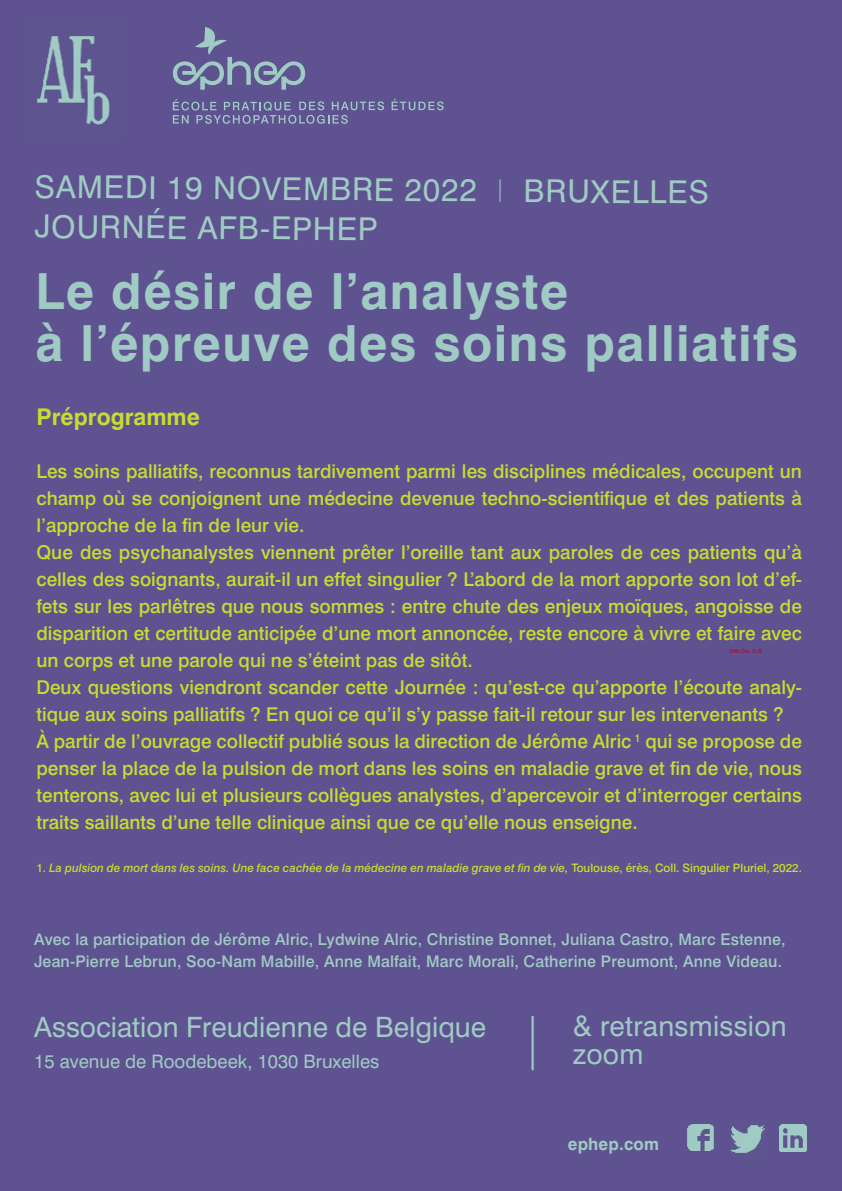
<style>
.page{position:relative;width:842px;height:1191px;background:#5e5390}
.page>*{position:absolute;margin:0;border:0;box-sizing:border-box;transform-origin:0 0}
.t1{font:700 49.8px/52px "Swiss 721 BT";letter-spacing:.03em;color:#a0cbc4}
.t2{font:31.6px "Swiss 721 BT";color:#a0cbc4}
.t3{font:28px/28.4px "Swiss 721 BT";color:#a0cbc4}
.t4{font:700 23px "Swiss 721 BT";color:#c8dc30}
.t5{font:500 19px/27px "Swiss 721 BT";color:#c8dc30}
.t6{font:18.6px "Swiss 721 BT";color:#a0cbc4}
.t7{font:700 17px "Swiss 721 BT";letter-spacing:.01em;color:#a0cbc4}
.t8{font:500 16px/22px "Swiss 721 BT";letter-spacing:.01em;color:#a0cbc4}
.t9{font:italic 500 11.6px "Swiss 721 BT";color:#c8dc30}
.t10{font:5.4px "Swiss 721 BT";color:#a70029}
.s1{font-weight:100}
.s2{font-style:normal}
</style>
<div class="page">
<img style="left:687px;top:1124px;width:27px;height:26px">
<img style="left:731px;top:1125px;width:33px;height:28px">
<svg style="left:806px;top:1126px;width:1px;height:25px"></svg>
<img style="left:779px;top:1124px;width:27px;height:27px">
<svg style="left:392px;top:99px;width:52px;height:11px"></svg>
<svg style="left:173px;top:99px;width:211px;height:25px"></svg>
<svg style="left:173px;top:27px;width:132px;height:63px"></svg>
<img style="left:37px;top:36px;width:73px;height:89px">
<hr style="left:531px;top:1016px;width:3px;height:54px;background:#a0cbc4">
<h2 class="t2" style="left:35px;top:164px;width:676px;rotate:1deg">SAMEDI 19 NOVEMBRE 2022 <span class="s1">I</span> BRUXELLES</h2>
<h2 class="t2" style="left:35px;top:205px;width:345px;rotate:1deg">JOURNÉE AFB-EPHEP</h2>
<h1 class="t1" style="left:35px;top:264px;width:764px">Le désir de l’analyste<br>à l’épreuve des soins palliatifs</h1>
<p class="t4" style="left:36px;top:402px;width:165px">Préprogramme</p>
<p class="t5" style="left:36px;top:458px;width:767px">Les soins palliatifs, reconnus tardivement parmi les disciplines médicales, occupent un champ où se conjoignent une médecine devenue techno-scientifique et des patients à l’approche de la fin de leur vie.<br>Que des psychanalystes viennent prêter l’oreille tant aux paroles de ces patients qu’à celles des soignants, aurait-il un effet singulier ? L’abord de la mort apporte son lot d’ef&shy;fets sur les parlêtres que nous sommes : entre chute des enjeux moïques, angoisse de disparition et certitude anticipée d’une mort annoncée, reste encore à vivre et faire avec un corps et une parole qui ne s’éteint pas de sitôt.<br>Deux questions viendront scander cette Journée : qu’est-ce qu’apporte l’écoute analy&shy;tique aux soins palliatifs ? En quoi ce qu’il s’y passe fait-il retour sur les intervenants ?<br>À partir de l’ouvrage collectif publié sous la direction de Jérôme Alric <sup>1</sup> qui se propose de penser la place de la pulsion de mort dans les soins en maladie grave et fin de vie, nous tenterons, avec lui et plusieurs collègues analystes, d’apercevoir et d’interroger certains traits saillants d’une telle clinique ainsi que ce qu’elle nous enseigne.</p>
<p class="t9" style="left:36px;top:861px;width:767px"><span class="s2">1.</span> La pulsion de mort dans les soins. Une face cachée de la médecine en maladie grave et fin de vie, <span class="s2">Toulouse, érès, Coll. Singulier Pluriel, 2022.</span></p>
<p class="t10" style="left:730px;top:648px;width:35px">Otto Dix, D.R.</p>
<p class="t8" style="left:34px;top:928px;width:753px">Avec la participation de Jérôme Alric, Lydwine Alric, Christine Bonnet, Juliana Castro, Marc Estenne,<br>Jean-Pierre Lebrun, Soo-Nam Mabille, Anne Malfait, Marc Morali, Catherine Preumont, Anne Videau.</p>
<h3 class="t3" style="left:34px;top:1012px;width:453px">Association Freudienne de Belgique</h3>
<p class="t6" style="left:34px;top:1049px;width:347px">15 avenue de Roodebeek, 1030 Bruxelles</p>
<h3 class="t3" style="left:573px;top:1011px;width:216px">&amp; retransmission zoom</h3>
<p class="t7" style="left:568px;top:1133px;width:93px">ephep.com</p>
</div>
